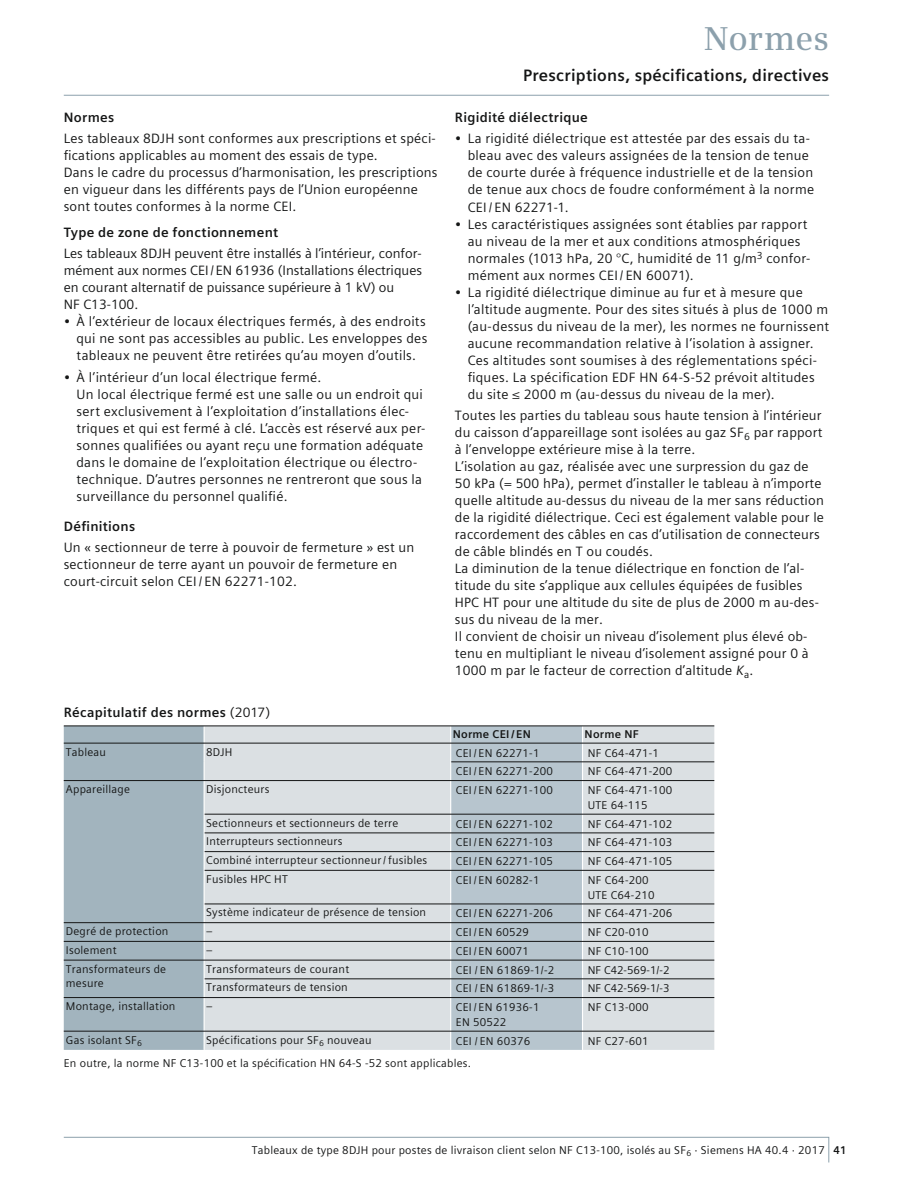
<style>
.page{position:relative;width:918px;height:1188px;background:#fff}
.page>*{position:absolute;margin:0;border:0;box-sizing:border-box;transform-origin:0 0}
.t1{font:600 33px "Siemens Serif";letter-spacing:.005em;color:#8ca0ac}
.t2{font:700 16.5px "Siemens Sans Global";letter-spacing:.015em;color:#151616}
.t3{font:13.5px/17px "Siemens Sans Global";letter-spacing:.015em;color:#151616}
.t4{font:700 13.5px "Siemens Sans Global";letter-spacing:.02em;color:#151616}
.t5{font:11.25px/14.9px "Siemens Sans Global";letter-spacing:.02em;color:#151616}
.t6{font:700 11.25px "Siemens Sans Global";letter-spacing:.02em;color:#151616}
.s1{font-weight:400}
.s2{font-style:italic}
.s3{font-weight:700}
</style>
<div class="page">
<hr style="left:64px;top:95px;width:765px;height:1px;background:#8ca0ac">
<svg style="left:63px;top:1137px;width:766px;height:26px"></svg>
<div style="left:64px;top:727px;width:140px;height:323px;background:#a2b4be"></div>
<div style="left:205px;top:727px;width:245px;height:323px;background:#dbe0e3"></div>
<svg style="left:204px;top:727px;width:1px;height:53px"></svg>
<svg style="left:204px;top:814px;width:1px;height:56px"></svg>
<svg style="left:204px;top:904px;width:1px;height:93px"></svg>
<svg style="left:204px;top:1032px;width:1px;height:18px"></svg>
<svg style="left:450px;top:727px;width:264px;height:323px;background:#c6cfd5"></svg>
<hr style="left:451px;top:762px;width:263px;height:1px;background:#151616">
<hr style="left:64px;top:726px;width:650px;height:1px;background:#151616">
<hr style="left:64px;top:743px;width:650px;height:1px;background:#151616">
<hr style="left:64px;top:780px;width:650px;height:1px;background:#151616">
<hr style="left:205px;top:814px;width:509px;height:1px;background:#151616">
<hr style="left:205px;top:833px;width:509px;height:1px;background:#151616">
<hr style="left:205px;top:851px;width:509px;height:1px;background:#151616">
<hr style="left:205px;top:870px;width:509px;height:1px;background:#151616">
<hr style="left:205px;top:904px;width:509px;height:1px;background:#151616">
<hr style="left:64px;top:922px;width:650px;height:1px;background:#151616">
<hr style="left:64px;top:941px;width:650px;height:1px;background:#151616">
<hr style="left:64px;top:960px;width:650px;height:1px;background:#151616">
<hr style="left:205px;top:979px;width:509px;height:1px;background:#151616">
<hr style="left:64px;top:997px;width:650px;height:1px;background:#151616">
<hr style="left:64px;top:1031px;width:650px;height:1px;background:#151616">
<p class="t4" style="left:64px;top:109px;width:52px">Normes</p>
<p class="t3" style="left:64px;top:130px;width:375px">Les tableaux 8DJH sont conformes aux prescriptions et spéci&shy;fications applicables au moment des essais de type.<br>Dans le cadre du processus d’harmonisation, les prescriptions en vigueur dans les différents pays de l’Union européenne sont toutes conformes à la norme CEI.</p>
<p class="t4" style="left:64px;top:224px;width:216px">Type de zone de fonctionnement</p>
<p class="t3" style="left:64px;top:245px;width:360px">Les tableaux 8DJH peuvent être installés à l’intérieur, confor&shy;mément aux normes CEI / EN 61936 (Installations électriques en courant alternatif de puissance supérieure à 1 kV) ou<br>NF C13-100.</p>
<p class="t3" style="left:77px;top:313px;width:352px;text-align:justify;text-indent:-13px">• À l’extérieur de locaux électriques fermés, à des endroits qui ne sont pas accessibles au public. Les enveloppes des tableaux ne peuvent être retirées qu’au moyen d’outils.</p>
<p class="t3" style="left:77px;top:368px;width:350px;text-indent:-13px">• À l’intérieur d’un local électrique fermé.<br>Un local électrique fermé est une salle ou un endroit qui sert exclusivement à l’exploitation d’installations élec&shy;triques et qui est fermé à clé. L’accès est réservé aux per&shy;sonnes qualifiées ou ayant reçu une formation adéquate dans le domaine de l’exploitation électrique ou électro&shy;technique. D’autres personnes ne rentreront que sous la surveillance du personnel qualifié.</p>
<p class="t4" style="left:64px;top:518px;width:73px">Définitions</p>
<p class="t3" style="left:64px;top:538px;width:352px">Un « sectionneur de terre à pouvoir de fermeture » est un sectionneur de terre ayant un pouvoir de fermeture en court-circuit selon CEI / EN 62271-102.</p>
<p class="t4" style="left:64px;top:704px;width:208px">Récapitulatif des normes <span class="s1">(2017)</span></p>
<h1 class="t1" style="left:704px;top:23px;width:126px">Normes</h1>
<p class="t2" style="left:523px;top:65px;width:308px">Prescriptions, spécifications, directives</p>
<p class="t4" style="left:455px;top:109px;width:134px">Rigidité diélectrique</p>
<p class="t3" style="left:468px;top:130px;width:348px;text-indent:-13px">• La rigidité diélectrique est attestée par des essais du ta&shy;bleau avec des valeurs assignées de la tension de tenue de courte durée à fréquence industrielle et de la tension de tenue aux chocs de foudre conformément à la norme CEI / EN 62271-1.</p>
<p class="t3" style="left:468px;top:215px;width:344px;text-indent:-13px">• Les caractéristiques assignées sont établies par rapport au niveau de la mer et aux conditions atmosphériques normales (1013 hPa, 20 °C, humidité de 11 g/m<sup>3</sup> confor&shy;mément aux normes CEI / EN 60071).</p>
<p class="t3" style="left:468px;top:283px;width:363px;text-indent:-13px">• La rigidité diélectrique diminue au fur et à mesure que l’altitude augmente. Pour des sites situés à plus de 1000 m (au-dessus du niveau de la mer), les normes ne fournissent aucune recommandation relative à l’isolation à assigner.<br>Ces altitudes sont soumises à des réglementations spéci&shy;fiques. La spécification EDF HN 64-S-52 prévoit altitudes du site ≤ 2000 m (au-dessus du niveau de la mer).</p>
<p class="t3" style="left:455px;top:407px;width:371px">Toutes les parties du tableau sous haute tension à l’intérieur du caisson d’appareillage sont isolées au gaz SF<sub>6</sub> par rapport à l’enveloppe extérieure mise à la terre.<br>L’isolation au gaz, réalisée avec une surpression du gaz de 50 kPa (= 500 hPa), permet d’installer le tableau à n’importe quelle altitude au-dessus du niveau de la mer sans réduction de la rigidité diélectrique. Ceci est également valable pour le raccordement des câbles en cas d’utilisation de connecteurs de câble blindés en T ou coudés.<br>La diminution de la tenue diélectrique en fonction de l’al&shy;titude du site s’applique aux cellules équipées de fusibles HPC HT pour une altitude du site de plus de 2000 m au-des&shy;sus du niveau de la mer.<br>Il convient de choisir un niveau d’isolement plus élevé ob&shy;tenu en multipliant le niveau d’isolement assigné pour 0 à 1000 m par le facteur de correction d’altitude <span class="s2">K</span><sub>a</sub>.</p>
<p class="t6" style="left:453px;top:728px;width:80px">Norme CEI / EN</p>
<p class="t6" style="left:585px;top:728px;width:56px">Norme NF</p>
<p class="t5" style="left:66px;top:744px;width:42px">Tableau</p>
<p class="t5" style="left:206px;top:744px;width:28px">8DJH</p>
<p class="t5" style="left:456px;top:745px;width:85px">CEI / EN 62271-1</p>
<p class="t5" style="left:588px;top:745px;width:73px">NF C64-471-1</p>
<p class="t5" style="left:456px;top:764px;width:98px">CEI / EN 62271-200</p>
<p class="t5" style="left:588px;top:764px;width:86px">NF C64-471-200</p>
<p class="t5" style="left:66px;top:782px;width:66px">Appareillage</p>
<p class="t5" style="left:206px;top:782px;width:65px">Disjoncteurs</p>
<p class="t5" style="left:456px;top:783px;width:98px">CEI / EN 62271-100</p>
<p class="t5" style="left:588px;top:783px;width:86px">NF C64-471-100<br>UTE 64-115</p>
<p class="t5" style="left:206px;top:815px;width:194px">Sectionneurs et sectionneurs de terre</p>
<p class="t5" style="left:456px;top:816px;width:98px">CEI / EN 62271-102</p>
<p class="t5" style="left:588px;top:816px;width:86px">NF C64-471-102</p>
<p class="t5" style="left:206px;top:834px;width:138px">Interrupteurs sectionneurs</p>
<p class="t5" style="left:456px;top:835px;width:98px">CEI / EN 62271-103</p>
<p class="t5" style="left:588px;top:835px;width:86px">NF C64-471-103</p>
<p class="t5" style="left:206px;top:853px;width:223px">Combiné interrupteur sectionneur / fusibles</p>
<p class="t5" style="left:456px;top:854px;width:98px">CEI / EN 62271-105</p>
<p class="t5" style="left:588px;top:854px;width:86px">NF C64-471-105</p>
<p class="t5" style="left:206px;top:871px;width:83px">Fusibles HPC HT</p>
<p class="t5" style="left:456px;top:872px;width:85px">CEI / EN 60282-1</p>
<p class="t5" style="left:588px;top:872px;width:68px">NF C64-200<br>UTE C64-210</p>
<p class="t5" style="left:206px;top:905px;width:221px">Système indicateur de présence de tension</p>
<p class="t5" style="left:456px;top:906px;width:98px">CEI / EN 62271-206</p>
<p class="t5" style="left:588px;top:906px;width:86px">NF C64-471-206</p>
<p class="t5" style="left:66px;top:924px;width:104px">Degré de protection</p>
<p class="t5" style="left:206px;top:924px;width:8px">–</p>
<p class="t5" style="left:456px;top:925px;width:75px">CEI / EN 60529</p>
<p class="t5" style="left:588px;top:925px;width:62px">NF C20-010</p>
<p class="t5" style="left:66px;top:942px;width:52px">Isolement</p>
<p class="t5" style="left:206px;top:942px;width:8px">–</p>
<p class="t5" style="left:456px;top:943px;width:75px">CEI / EN 60071</p>
<p class="t5" style="left:588px;top:943px;width:62px">NF C10-100</p>
<p class="t5" style="left:66px;top:961px;width:102px">Transformateurs de mesure</p>
<p class="t5" style="left:206px;top:961px;width:144px">Transformateurs de courant</p>
<p class="t5" style="left:456px;top:962px;width:100px">CEI / EN 61869-1/-2</p>
<p class="t5" style="left:588px;top:962px;width:83px">NF C42-569-1/-2</p>
<p class="t5" style="left:206px;top:980px;width:143px">Transformateurs de tension</p>
<p class="t5" style="left:456px;top:981px;width:100px">CEI / EN 61869-1/-3</p>
<p class="t5" style="left:588px;top:981px;width:83px">NF C42-569-1/-3</p>
<p class="t5" style="left:66px;top:999px;width:111px">Montage, installation</p>
<p class="t5" style="left:206px;top:999px;width:8px">–</p>
<p class="t5" style="left:456px;top:1000px;width:85px">CEI / EN 61936-1<br>EN 50522</p>
<p class="t5" style="left:588px;top:1000px;width:62px">NF C13-000</p>
<p class="t5" style="left:66px;top:1032px;width:78px">Gas isolant SF<sub>6</sub></p>
<p class="t5" style="left:206px;top:1032px;width:167px">Spécifications pour SF<sub>6</sub> nouveau</p>
<p class="t5" style="left:456px;top:1033px;width:76px">CEI / EN 60376</p>
<p class="t5" style="left:588px;top:1033px;width:62px">NF C27-601</p>
<p class="t5" style="left:64px;top:1056px;width:409px">En outre, la norme NF C13-100 et la spécification HN 64-S -52 sont applicables.</p>
<p class="t5" style="left:252px;top:1143px;width:596px">Tableaux de type 8DJH pour postes de livraison client selon NF C13-100, isolés au SF<sub>6</sub> · Siemens HA 40.4 · 2017 <span class="s3">41</span></p>
</div>
